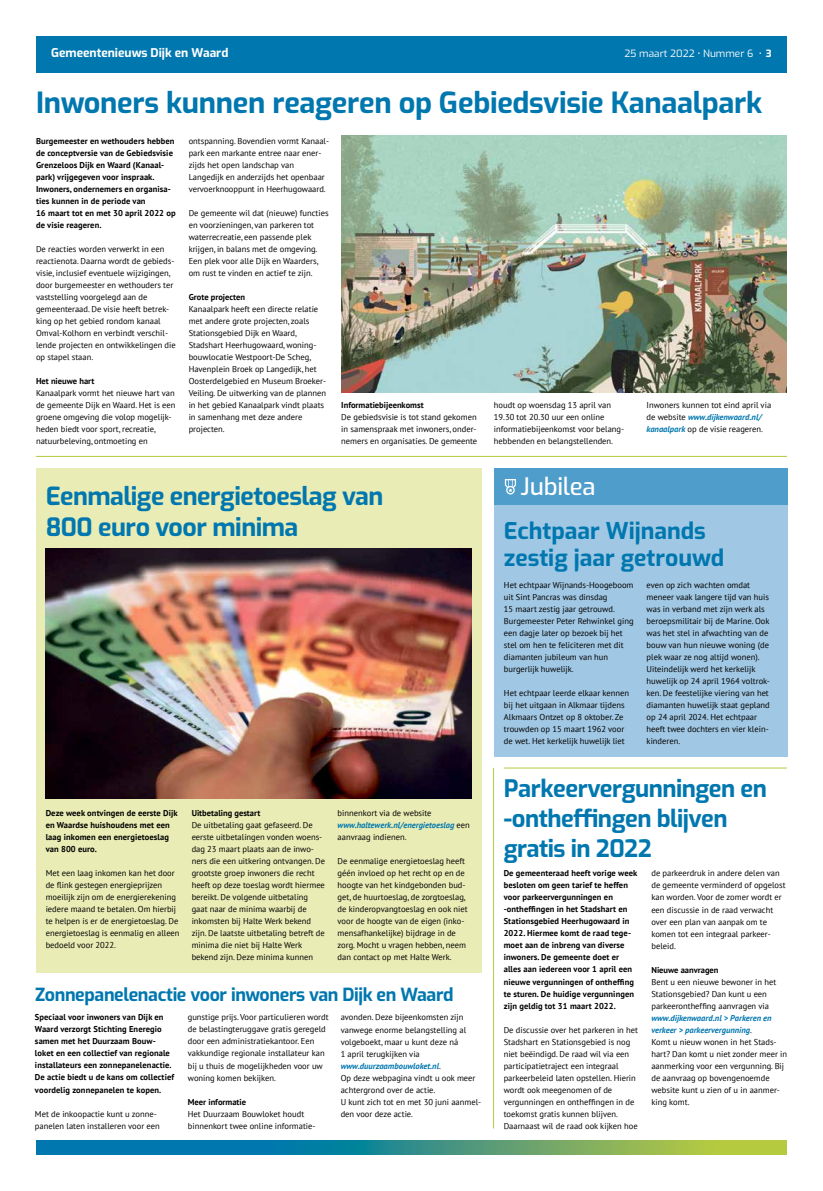
<style>
.page{position:relative;width:823px;height:1191px;background:#fff}
.page>*{position:absolute;margin:0;border:0;box-sizing:border-box;transform-origin:0 0}
.t1{font:700 29px "Exo";letter-spacing:-.01em;color:#0077af}
.t2{font:700 25px/31px "Exo";letter-spacing:-.02em;color:#0077af}
.t3{font:700 24px/30px "Exo";letter-spacing:-.02em;color:#0077af}
.t4{font:500 24px "Exo";letter-spacing:-.01em;color:#fff}
.t5{font:700 23px/27px "Exo";color:#0077af}
.t6{font:700 18px "Exo";letter-spacing:-.02em;color:#0077af}
.t7{font:700 12px "Exo";color:#fff}
.t8{font:10px "Exo";color:#fff}
.t9{font:8.5px/12px "PT Sans";color:#000}
.t10{font:700 8.5px/12px "PT Sans";letter-spacing:.01em;color:#000}
.s1{font-weight:700}
.s2{font-weight:700;font-style:italic;color:#0077af}
</style>
<div class="page">
<div style="left:36px;top:36px;width:750px;height:36px;background:#0077af"></div>
<svg style="left:36px;top:1140px;width:750px;height:15px;background:#439583"></svg>
<hr style="left:36px;top:456px;width:750px;height:1px;background:#b5ca3f">
<img style="left:341px;top:136px;width:445px;height:256px">
<div style="left:36px;top:468px;width:445px;height:504px;background:#e9ecb4"></div>
<img style="left:46px;top:548px;width:425px;height:251px">
<div style="left:493px;top:504px;width:293px;height:252px;background:#a0c7e3"></div>
<div style="left:493px;top:468px;width:293px;height:36px;background:#4e9dca"></div>
<svg style="left:504px;top:479px;width:11px;height:15px"></svg>
<hr style="left:503px;top:767px;width:283px;height:1px;background:#b5ca3f">
<hr style="left:493px;top:767px;width:1px;height:361px;background:#b5ca3f">
<h3 class="t7" style="left:51px;top:44px;width:179px">Gemeentenieuws Dijk en Waard</h3>
<p class="t8" style="left:624px;top:47px;width:149px">25 maart 2022 • Nummer 6 • <span class="s1">3</span></p>
<h1 class="t1" style="left:36px;top:82px;width:727px">Inwoners kunnen reageren op Gebiedsvisie Kanaalpark</h1>
<p class="t10" style="left:36px;top:135px;width:141px">Burgemeester en wethouders hebben de conceptversie van de Gebiedsvisie<br>Grenzeloos Dijk en Waard (Kanaal&shy;park) vrijgegeven voor inspraak.<br>Inwoners, ondernemers en organisa&shy;ties kunnen in de periode van<br>16 maart tot en met 30 april 2022 op de visie reageren.</p>
<p class="t9" style="left:36px;top:243px;width:141px">De reacties worden verwerkt in een reactienota. Daarna wordt de gebieds&shy;visie, inclusief eventuele wijzigingen, door burgemeester en wethouders ter vaststelling voorgelegd aan de gemeenteraad. De visie heeft betrek&shy;king op het gebied rondom kanaal Omval-Kolhorn en verbindt verschil&shy;lende projecten en ontwikkelingen die op stapel staan.</p>
<p class="t10" style="left:36px;top:375px;width:60px">Het nieuwe hart</p>
<p class="t9" style="left:36px;top:387px;width:141px">Kanaalpark vormt het nieuwe hart van de gemeente Dijk en Waard. Het is een groene omgeving die volop mogelijk&shy;heden biedt voor sport, recreatie, natuurbeleving, ontmoeting en</p>
<p class="t9" style="left:188px;top:135px;width:142px">ontspanning. Bovendien vormt Kanaal&shy;park een markante entree naar ener&shy;zijds het open landschap van Langedijk en anderzijds het openbaar vervoerknooppunt in Heerhugowaard.</p>
<p class="t9" style="left:188px;top:207px;width:141px">De gemeente wil dat (nieuwe) functies en voorzieningen, van parkeren tot waterrecreatie, een passende plek krijgen, in balans met de omgeving.<br>Een plek voor alle Dijk en Waarders, om rust te vinden en actief te zijn.</p>
<p class="t10" style="left:188px;top:291px;width:58px">Grote projecten</p>
<p class="t9" style="left:188px;top:303px;width:139px">Kanaalpark heeft een directe relatie met andere grote projecten, zoals<br>Stationsgebied Dijk en Waard,<br>Stadshart Heerhugowaard, woning&shy;bouwlocatie Westpoort-De Scheg,<br>Havenplein Broek op Langedijk, het<br>Oosterdelgebied en Museum Broeker-<br>Veiling. De uitwerking van de plannen in het gebied Kanaalpark vindt plaats in samenhang met deze andere projecten.</p>
<p class="t10" style="left:341px;top:399px;width:84px">Informatiebijeenkomst</p>
<p class="t9" style="left:341px;top:411px;width:137px;text-align:justify">De gebiedsvisie is tot stand gekomen in samenspraak met inwoners, onder&shy;nemers en organisaties. De gemeente</p>
<h2 class="t2" style="left:46px;top:479px;width:339px">Eenmalige energietoeslag van<br>800 euro voor minima</h2>
<p class="t10" style="left:46px;top:807px;width:133px">Deze week ontvingen de eerste Dijk en Waardse huishoudens met een laag inkomen een energietoeslag van 800 euro.</p>
<p class="t9" style="left:46px;top:867px;width:135px">Met een laag inkomen kan het door de flink gestegen energieprijzen moeilijk zijn om de energierekening iedere maand te betalen. Om hierbij te helpen is er de energietoeslag. De energietoeslag is eenmalig en alleen bedoeld voor 2022.</p>
<p class="t10" style="left:191px;top:807px;width:70px">Uitbetaling gestart</p>
<p class="t9" style="left:191px;top:819px;width:135px">De uitbetaling gaat gefaseerd. De eerste uitbetalingen vonden woens&shy;dag 23 maart plaats aan de inwo&shy;ners die een uitkering ontvangen. De grootste groep inwoners die recht heeft op deze toeslag wordt hiermee bereikt. De volgende uitbetaling gaat naar de minima waarbij de inkomsten bij Halte Werk bekend zijn. De laatste uitbetaling betreft de minima die niet bij Halte Werk bekend zijn. Deze minima kunnen</p>
<p class="t9" style="left:337px;top:807px;width:134px">binnenkort via de website <span class="s2">www.haltewerk.nl/energietoeslag</span> een aanvraag indienen.</p>
<p class="t9" style="left:337px;top:855px;width:131px">De eenmalige energietoeslag heeft géén invloed op het recht op en de hoogte van het kindgebonden bud&shy;get, de huurtoeslag, de zorgtoeslag, de kinderopvangtoeslag en ook niet voor de hoogte van de eigen (inko&shy;mensafhankelijke) bijdrage in de zorg. Mocht u vragen hebben, neem dan contact op met Halte Werk.</p>
<h3 class="t6" style="left:35px;top:981px;width:420px">Zonnepanelenactie voor inwoners van Dijk en Waard</h3>
<p class="t10" style="left:35px;top:1011px;width:141px">Speciaal voor inwoners van Dijk en Waard verzorgt Stichting Eneregio samen met het Duurzaam Bouw&shy;loket en een collectief van regionale installateurs een zonnepanelenactie.<br>De actie biedt u de kans om collectief voordelig zonnepanelen te kopen.</p>
<p class="t9" style="left:35px;top:1107px;width:126px">Met de inkoopactie kunt u zonne&shy;panelen laten installeren voor een</p>
<p class="t9" style="left:188px;top:1011px;width:142px">gunstige prijs. Voor particulieren wordt de belastingteruggave gratis geregeld door een administratiekantoor. Een vakkundige regionale installateur kan bij u thuis de mogelijkheden voor uw woning komen bekijken.</p>
<p class="t10" style="left:188px;top:1095px;width:60px">Meer informatie</p>
<p class="t9" style="left:188px;top:1107px;width:129px">Het Duurzaam Bouwloket houdt binnenkort twee online informatie-</p>
<p class="t9" style="left:340px;top:1011px;width:142px">avonden. Deze bijeenkomsten zijn vanwege enorme belangstelling al volgeboekt, maar u kunt deze ná<br>1 april terugkijken via <span class="s2">www.duurzaambouwloket.nl</span>.<br>Op deze webpagina vindt u ook meer achtergrond over de actie.<br>U kunt zich tot en met 30 juni aanmel&shy;den voor deze actie.</p>
<p class="t9" style="left:493px;top:399px;width:132px">houdt op woensdag 13 april van<br>19.30 tot 20.30 uur een online informatiebijeenkomst voor belang&shy;hebbenden en belangstellenden.</p>
<p class="t9" style="left:646px;top:399px;width:126px">Inwoners kunnen tot eind april via de website <span class="s2">www.dijkenwaard.nl/ kanaalpark</span> op de visie reageren.</p>
<h3 class="t4" style="left:520px;top:468px;width:77px">Jubilea</h3>
<h3 class="t5" style="left:503px;top:516px;width:222px">Echtpaar Wijnands zestig jaar getrouwd</h3>
<p class="t9" style="left:503px;top:579px;width:131px">Het echtpaar Wijnands-Hoogeboom uit Sint Pancras was dinsdag<br>15 maart zestig jaar getrouwd.<br>Burgemeester Peter Rehwinkel ging een dagje later op bezoek bij het stel om hen te feliciteren met dit diamanten jubileum van hun burgerlijk huwelijk.</p>
<p class="t9" style="left:503px;top:687px;width:127px">Het echtpaar leerde elkaar kennen bij het uitgaan in Alkmaar tijdens Alkmaars Ontzet op 8 oktober. Ze trouwden op 15 maart 1962 voor de wet. Het kerkelijk huwelijk liet</p>
<p class="t9" style="left:646px;top:579px;width:125px">even op zich wachten omdat meneer vaak langere tijd van huis was in verband met zijn werk als beroepsmilitair bij de Marine. Ook was het stel in afwachting van de bouw van hun nieuwe woning (de plek waar ze nog altijd wonen).<br>Uiteindelijk werd het kerkelijk huwelijk op 24 april 1964 voltrok&shy;ken. De feestelijke viering van het diamanten huwelijk staat gepland op 24 april 2024. Het echtpaar heeft twee dochters en vier klein&shy;kinderen.</p>
<h3 class="t3" style="left:503px;top:772px;width:264px">Parkeervergunningen en -ontheffingen blijven gratis in 2022</h3>
<p class="t10" style="left:503px;top:867px;width:135px">De gemeenteraad heeft vorige week besloten om geen tarief te heffen voor parkeervergunningen en -ontheffingen in het Stadshart en<br>Stationsgebied Heerhugowaard in<br>2022. Hiermee komt de raad tege&shy;moet aan de inbreng van diverse inwoners. De gemeente doet er alles aan iedereen voor 1 april een nieuwe vergunningen of ontheffing te sturen. De huidige vergunningen zijn geldig tot 31 maart 2022.</p>
<p class="t9" style="left:503px;top:1023px;width:136px">De discussie over het parkeren in het Stadshart en Stationsgebied is nog niet beëindigd. De raad wil via een participatietraject een integraal parkeerbeleid laten opstellen. Hierin wordt ook meegenomen of de vergunningen en ontheffingen in de toekomst gratis kunnen blijven.<br>Daarnaast wil de raad ook kijken hoe</p>
<p class="t9" style="left:651px;top:867px;width:136px">de parkeerdruk in andere delen van de gemeente verminderd of opgelost kan worden. Voor de zomer wordt er een discussie in de raad verwacht over een plan van aanpak om te komen tot een integraal parkeer&shy;beleid.</p>
<p class="t10" style="left:651px;top:963px;width:69px">Nieuwe aanvragen</p>
<p class="t9" style="left:651px;top:975px;width:126px">Bent u een nieuwe bewoner in het<br>Stationsgebied? Dan kunt u een parkeerontheffing aanvragen via</p>
<p class="t9" style="left:651px;top:1011px;width:137px"><span class="s2">www.dijkenwaard.nl &gt; Parkeren en verkeer &gt; parkeervergunning</span>.<br>Komt u nieuw wonen in het Stads&shy;hart? Dan komt u niet zonder meer in aanmerking voor een vergunning. Bij de aanvraag op bovengenoemde website kunt u zien of u in aanmer&shy;king komt.</p>
</div>
